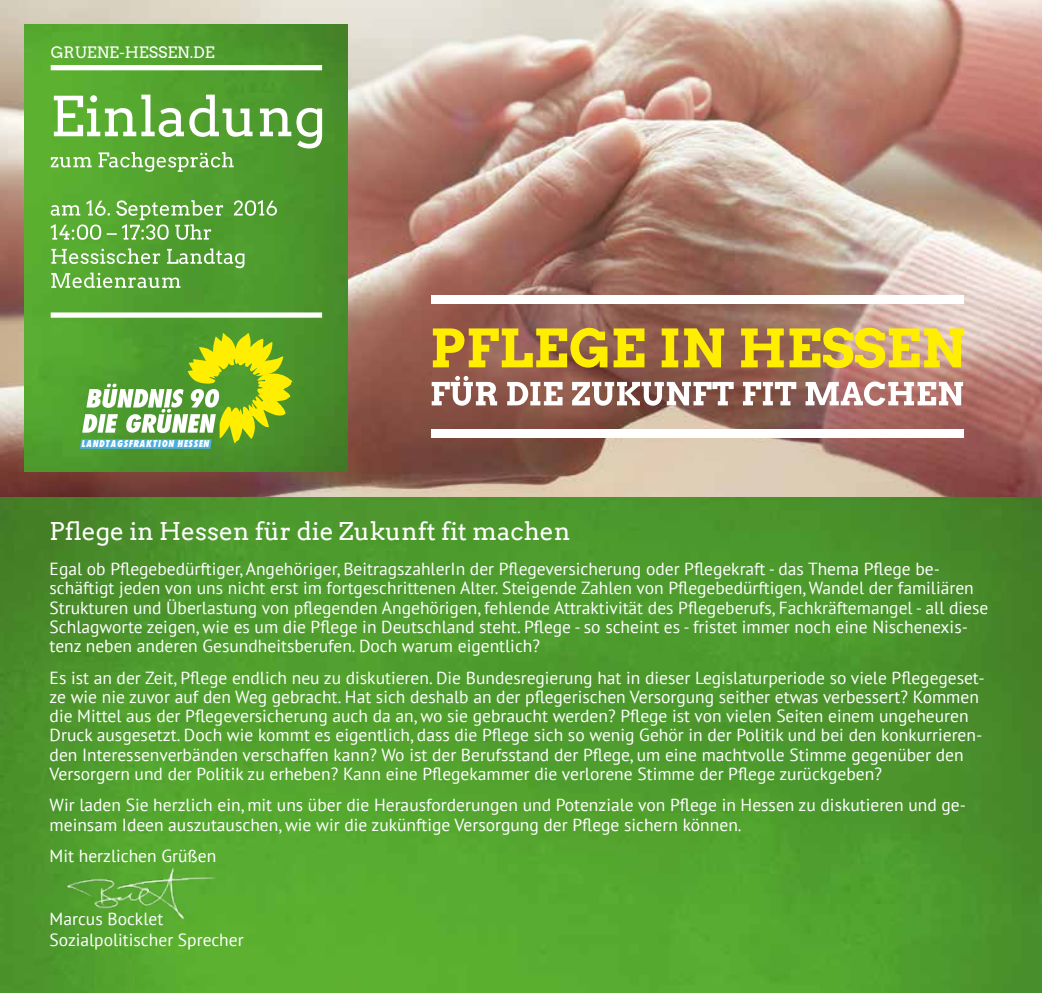
<style>
.page{position:relative;width:1042px;height:993px;background:#fff}
.page>*{position:absolute;margin:0;border:0;box-sizing:border-box;transform-origin:0 0}
.t1{font:24.5px "Arvo";color:#fff}
.t2{font:17.5px/19.2px "PT Sans";color:#fff}
.t3{font:15.75px "Arvo";color:#fff}
.t4{font:italic 8.92px "Futura Cond X Boold";letter-spacing:.07em;color:#fff}
</style>
<div class="page">
<img style="left:0;top:0;width:1042px;height:992px">
<img style="left:25px;top:25px;width:322px;height:446px">
<svg style="left:432px;top:376px;width:531px;height:29px"></svg>
<svg style="left:433px;top:327px;width:531px;height:41px;background:#cfae2f"></svg>
<div style="left:432px;top:295px;width:532px;height:9px;background:#fff"></div>
<div style="left:432px;top:429px;width:532px;height:9px;background:#fff"></div>
<div style="left:51px;top:65px;width:271px;height:5px;background:#fff"></div>
<svg style="left:80px;top:333px;width:212px;height:115px;background:#86b849"></svg>
<div style="left:51px;top:312px;width:271px;height:5px;background:#fff"></div>
<img style="left:50px;top:862px;width:173px;height:57px">
<svg style="left:51px;top:248px;width:193px;height:40px;background:#71b255"></svg>
<svg style="left:51px;top:200px;width:226px;height:40px;background:#71b254"></svg>
<svg style="left:51px;top:95px;width:271px;height:77px"></svg>
<p class="t3" style="left:51px;top:43px;width:166px">GRUENE-HESSEN.DE</p>
<p class="t4" style="left:81px;top:438px;width:129px">LANDTAGSFRAKTION HESSEN</p>
<h1 class="t1" style="left:50px;top:516px;width:522px">Pflege in Hessen für die Zukunft fit machen</h1>
<p class="t2" style="left:50px;top:558px;width:940px">Egal ob Pflegebedürftiger, Angehöriger, BeitragszahlerIn der Pflegeversicherung oder Pflegekraft - das Thema Pflege be&shy;schäftigt jeden von uns nicht erst im fortgeschrittenen Alter. Steigende Zahlen von Pflegebedürftigen, Wandel der familiären Strukturen und Überlastung von pflegenden Angehörigen, fehlende Attraktivität des Pflegeberufs, Fachkräftemangel - all diese Schlagworte zeigen, wie es um die Pflege in Deutschland steht. Pflege - so scheint es - fristet immer noch eine Nischenexis&shy;tenz neben anderen Gesundheitsberufen. Doch warum eigentlich?</p>
<p class="t2" style="left:50px;top:667px;width:936px">Es ist an der Zeit, Pflege endlich neu zu diskutieren. Die Bundesregierung hat in dieser Legislaturperiode so viele Pflegegeset&shy;ze wie nie zuvor auf den Weg gebracht. Hat sich deshalb an der pflegerischen Versorgung seither etwas verbessert? Kommen die Mittel aus der Pflegeversicherung auch da an, wo sie gebraucht werden? Pflege ist von vielen Seiten einem ungeheuren Druck ausgesetzt. Doch wie kommt es eigentlich, dass die Pflege sich so wenig Gehör in der Politik und bei den konkurrieren&shy;den Interessenverbänden verschaffen kann? Wo ist der Berufsstand der Pflege, um eine machtvolle Stimme gegenüber den Versorgern und der Politik zu erheben? Kann eine Pflegekammer die verlorene Stimme der Pflege zurückgeben?</p>
<p class="t2" style="left:50px;top:795px;width:918px">Wir laden Sie herzlich ein, mit uns über die Herausforderungen und Potenziale von Pflege in Hessen zu diskutieren und ge&shy;meinsam Ideen auszutauschen, wie wir die zukünftige Versorgung der Pflege sichern können.</p>
<p class="t2" style="left:50px;top:845px;width:168px">Mit herzlichen Grüßen</p>
<p class="t2" style="left:50px;top:907px;width:196px;line-height:21px">Marcus Bocklet<br>Sozialpolitischer Sprecher</p>
</div>
